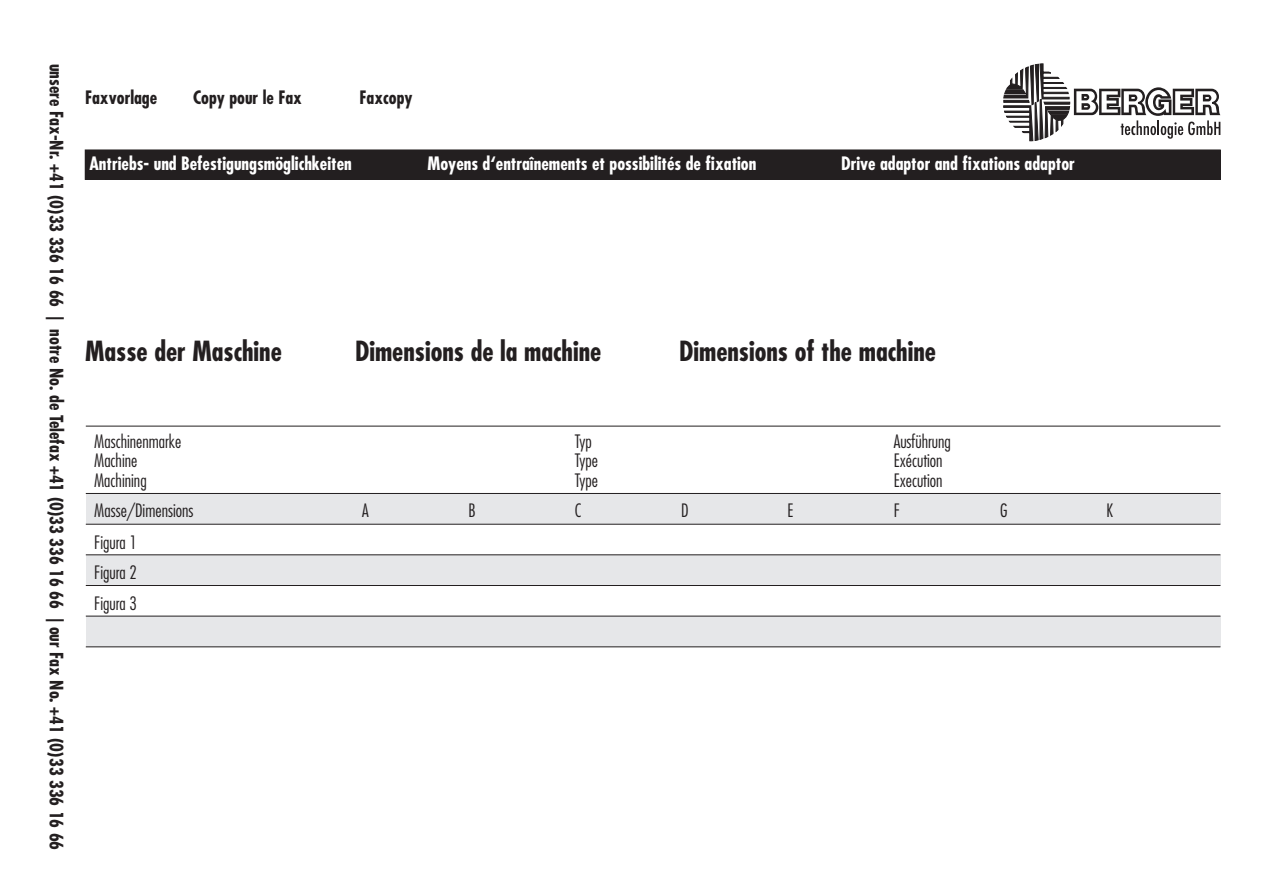
<style>
.page{position:relative;width:1263px;height:893px;background:#fff}
.page>*{position:absolute;margin:0;border:0;box-sizing:border-box;transform-origin:0 0}
.t1{font:700 condensed 27px "Futura";color:#231f20}
.t2{font:700 condensed 18px "Futura";color:#231f20}
.t3{font:300 condensed 18px/30.3px "Futura";color:#231f20;text-align:justify}
.t4{font:700 condensed 18px "Futura";color:#fff}
</style>
<div class="page">
<div style="left:85px;top:150px;width:1135px;height:29px;background:#231f20"></div>
<div style="left:85px;top:150px;width:1135px;height:30px;border:1px solid #231f20"></div>
<hr style="left:86px;top:426px;width:1134px;height:1px;background:#231f20">
<div style="left:86px;top:493px;width:1134px;height:31px;background:#e6e7e9"></div>
<div style="left:86px;top:555px;width:1134px;height:30px;background:#e6e7e9"></div>
<div style="left:86px;top:616px;width:1134px;height:31px;background:#e6e7e9"></div>
<hr style="left:86px;top:493px;width:1134px;height:1px;background:#231f20">
<hr style="left:86px;top:524px;width:1134px;height:1px;background:#231f20">
<hr style="left:86px;top:555px;width:1134px;height:1px;background:#231f20">
<hr style="left:86px;top:585px;width:1134px;height:1px;background:#231f20">
<hr style="left:86px;top:616px;width:1134px;height:1px;background:#231f20">
<hr style="left:86px;top:647px;width:1134px;height:1px;background:#231f20">
<svg style="left:1003px;top:64px;width:217px;height:77px"></svg>
<p class="t2" style="left:68px;top:64px;width:788px;rotate:90deg">unsere Fax-Nr. +41 (0)33 336 16 66 | notre No. de Telefax +41 (0)33 336 16 66 | our Fax No. +41 (0)33 336 16 66</p>
<p class="t2" style="left:85px;top:87px;width:74px">Faxvorlage</p>
<p class="t2" style="left:193px;top:87px;width:110px">Copy pour le Fax</p>
<p class="t2" style="left:359px;top:87px;width:55px">Faxcopy</p>
<p class="t4" style="left:89px;top:152px;width:264px">Antriebs- und Befestigungsmöglichkeiten</p>
<p class="t4" style="left:427px;top:152px;width:331px">Moyens d‘entraînements et possibilités de fixation</p>
<p class="t4" style="left:841px;top:152px;width:235px">Drive adaptor and fixations adaptor</p>
<h1 class="t1" style="left:85px;top:334px;width:198px">Masse der Maschine</h1>
<h1 class="t1" style="left:355px;top:334px;width:248px">Dimensions de la machine</h1>
<h1 class="t1" style="left:679px;top:334px;width:258px">Dimensions of the machine</h1>
<p class="t3" style="left:94px;top:426px;width:89px">Maschinenmarke</p>
<p class="t3" style="left:575px;top:426px;width:18px">Typ</p>
<p class="t3" style="left:894px;top:426px;width:59px">Ausführung</p>
<p class="t3" style="left:94px;top:445px;width:45px">Machine</p>
<p class="t3" style="left:575px;top:445px;width:25px">Type</p>
<p class="t3" style="left:894px;top:445px;width:50px">Exécution</p>
<p class="t3" style="left:94px;top:465px;width:54px">Machining</p>
<p class="t3" style="left:575px;top:465px;width:25px">Type</p>
<p class="t3" style="left:894px;top:465px;width:50px">Execution</p>
<p class="t3" style="left:94px;top:495px;width:101px">Masse/Dimensions</p>
<p class="t3" style="left:362px;top:495px;width:8px">A</p>
<p class="t3" style="left:468px;top:495px;width:9px">B</p>
<p class="t3" style="left:575px;top:495px;width:8px">C</p>
<p class="t3" style="left:681px;top:495px;width:9px">D</p>
<p class="t3" style="left:787px;top:495px;width:8px">E</p>
<p class="t3" style="left:894px;top:495px;width:8px">F</p>
<p class="t3" style="left:1000px;top:495px;width:9px">G</p>
<p class="t3" style="left:1106px;top:495px;width:8px">K</p>
<p class="t3" style="left:94px;top:527px;width:44px">Figura 1<br>Figura 2<br>Figura 3</p>
</div>
